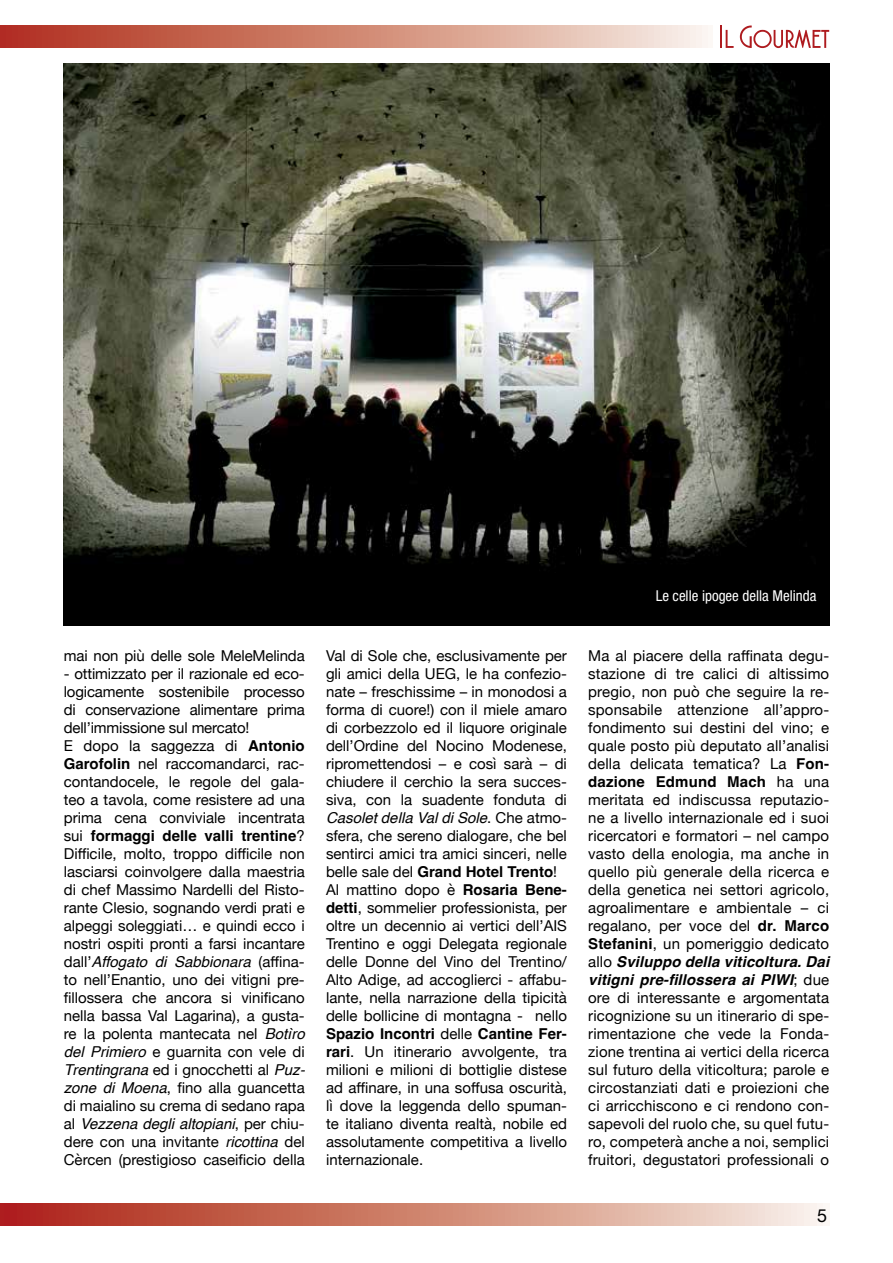
<style>
.page{position:relative;width:893px;height:1263px;background:#fff}
.page>*{position:absolute;margin:0;border:0;box-sizing:border-box;transform-origin:0 0}
.t1{font:18px "Helvetica Neue";color:#000}
.t2{font:15px/18px "Helvetica Neue";color:#000;text-align:justify}
.t3{font:italic 15px "Helvetica";color:#000}
.t4{font:700 15px "Helvetica";color:#000}
.t5{font:italic 700 15px/18px "Helvetica";letter-spacing:.01em;color:#000}
.t6{font:condensed 15px "Helvetica Neue";color:#fff}
.s1{font-family:"Helvetica";font-weight:700}
.s2{font-family:"Helvetica Neue";font-weight:400}
.s3{font-family:"Helvetica Neue";font-style:normal}
.s4{font-family:"Helvetica";font-style:italic}
.s5{font-family:"Helvetica Neue";font-weight:400;font-style:normal}
</style>
<div class="page">
<hr style="left:720px;top:26px;width:2px;height:22px;background:#ae1b1f">
<svg style="left:726px;top:30px;width:8px;height:18px"></svg>
<svg style="left:740px;top:26px;width:89px;height:22px"></svg>
<svg style="left:0;top:1203px;width:823px;height:23px"></svg>
<svg style="left:0;top:26px;width:708px;height:22px"></svg>
<img style="left:64px;top:64px;width:765px;height:561px">
<p class="t2" style="left:64px;top:647px;width:242px">mai non più delle sole MeleMelinda</p>
<p class="t2" style="left:64px;top:665px;width:242px;text-align:left">- ottimizzato per il razionale ed eco&shy;logicamente sostenibile processo di conservazione alimentare prima dell’immissione sul mercato!<br>E dopo la saggezza di <span class="s1">Antonio Garofolin</span> nel raccomandarci, rac&shy;contandocele, le regole del gala&shy;teo a tavola, come resistere ad una prima cena conviviale incentrata</p>
<p class="t4" style="left:64px;top:826px;width:242px"><span class="s2">sui</span> formaggi delle valli trentine<span class="s2">?</span></p>
<p class="t2" style="left:64px;top:845px;width:242px">Difficile, molto, troppo difficile non lasciarsi coinvolgere dalla maestria di chef Massimo Nardelli del Risto&shy;rante Clesio, sognando verdi prati e alpeggi soleggiati… e quindi ecco i nostri ospiti pronti a farsi incantare</p>
<p class="t3" style="left:64px;top:950px;width:242px"><span class="s3">dall’</span>Affogato di Sabbionara <span class="s3">(affina-</span></p>
<p class="t2" style="left:64px;top:971px;width:242px">to nell’Enantio, uno dei vitigni pre&shy;fillossera che ancora si vinificano nella bassa Val Lagarina), a gusta&shy;re la polenta mantecata nel <span class="s4">Botìro del Primiero</span> e guarnita con vele di</p>
<p class="t3" style="left:64px;top:1058px;width:243px">Trentingrana <span class="s3">ed i gnocchetti al</span> Puz-</p>
<p class="t2" style="left:64px;top:1079px;width:242px"><span class="s4">zone di Moena</span>, fino alla guancetta di maialino su crema di sedano rapa</p>
<p class="t3" style="left:64px;top:1112px;width:242px"><span class="s3">al</span> Vezzena degli altopiani<span class="s3">, per chiu-</span></p>
<p class="t2" style="left:64px;top:1133px;width:242px">dere con una invitante <span class="s4">ricottina</span> del<br>Cèrcen (prestigioso caseificio della</p>
<p class="t2" style="left:326px;top:647px;width:242px">Val di Sole che, esclusivamente per gli amici della UEG, le ha confezio&shy;nate – freschissime – in monodosi a forma di cuore!) con il miele amaro di corbezzolo ed il liquore originale dell’Ordine del Nocino Modenese, ripromettendosi – e così sarà – di chiudere il cerchio la sera succes&shy;siva, con la suadente fonduta di</p>
<p class="t3" style="left:326px;top:806px;width:242px">Casolet della Val di Sole<span class="s3">. Che atmo-</span></p>
<p class="t2" style="left:326px;top:827px;width:242px">sfera, che sereno dialogare, che bel sentirci amici tra amici sinceri, nelle</p>
<p class="t4" style="left:326px;top:862px;width:233px"><span class="s2">belle sale del</span> Grand Hotel Trento<span class="s2">!</span></p>
<p class="t2" style="left:326px;top:881px;width:242px">Al mattino dopo è <span class="s1">Rosaria Bene&shy;detti</span>, sommelier professionista, per oltre un decennio ai vertici dell’AIS Trentino e oggi Delegata regionale delle Donne del Vino del Trentino/ Alto Adige, ad accoglierci - affabu&shy;lante, nella narrazione della tipicità delle bollicine di montagna - nello</p>
<p class="t4" style="left:326px;top:1024px;width:242px">Spazio Incontri <span class="s2">delle</span> Cantine Fer-</p>
<p class="t2" style="left:326px;top:1043px;width:242px"><span class="s1">rari</span>. Un itinerario avvolgente, tra milioni e milioni di bottiglie distese ad affinare, in una soffusa oscurità, lì dove la leggenda dello spuman&shy;te italiano diventa realtà, nobile ed assolutamente competitiva a livello internazionale.</p>
<p class="t6" style="left:656px;top:587px;width:162px">Le celle ipogee della Melinda</p>
<p class="t2" style="left:588px;top:647px;width:242px">Ma al piacere della raffinata degu&shy;stazione di tre calici di altissimo pregio, non può che seguire la re&shy;sponsabile attenzione all’appro&shy;fondimento sui destini del vino; e quale posto più deputato all’analisi della delicata tematica? La <span class="s1">Fon-</span></p>
<p class="t4" style="left:588px;top:772px;width:242px">dazione Edmund Mach <span class="s2">ha una</span></p>
<p class="t2" style="left:588px;top:791px;width:242px">meritata ed indiscussa reputazio&shy;ne a livello internazionale ed i suoi ricercatori e formatori – nel campo vasto della enologia, ma anche in quello più generale della ricerca e della genetica nei settori agricolo, agroalimentare e ambientale – ci regalano, per voce del <span class="s1">dr. Marco Stefanini</span>, un pomeriggio dedicato</p>
<p class="t5" style="left:588px;top:954px;width:242px"><span class="s5">allo</span> Sviluppo della viticoltura. Dai vitigni pre-fillossera ai PIWI<span class="s5">; due</span></p>
<p class="t2" style="left:588px;top:989px;width:242px">ore di interessante e argomentata ricognizione su un itinerario di spe&shy;rimentazione che vede la Fonda&shy;zione trentina ai vertici della ricerca sul futuro della viticoltura; parole e circostanziati dati e proiezioni che ci arricchiscono e ci rendono con&shy;sapevoli del ruolo che, su quel futu&shy;ro, competerà anche a noi, semplici fruitori, degustatori professionali o</p>
<p class="t1" style="left:817px;top:1204px;width:12px">5</p>
</div>
